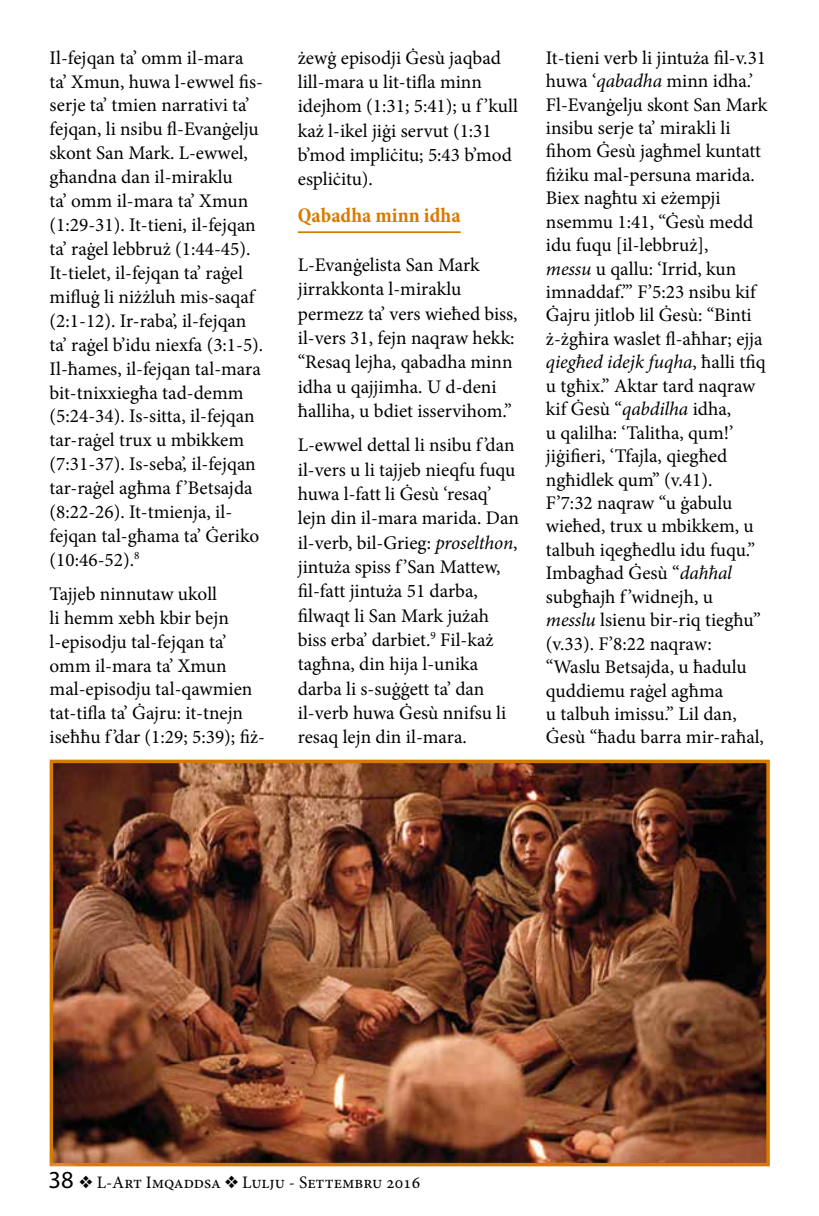
<style>
.page{position:relative;width:819px;height:1216px;background:#fff}
.page>*{position:absolute;margin:0;border:0;box-sizing:border-box;transform-origin:0 0}
.t1{font:700 condensed 21px "Minion Pro";color:#d67a00}
.t2{font:19.25px/23.4px "Minion Pro";color:#000}
.t3{font:17.5px "Minion Pro";color:#000}
.s1{font-style:italic}
.s2{font-family:"Myriad Pro";font-size:24.5px}
</style>
<div class="page">
<hr style="left:298px;top:231px;width:162px;height:2px;background:#d67a00">
<img style="left:55px;top:764px;width:709px;height:397px">
<div style="left:50px;top:759px;width:719px;height:407px;border:4px solid #d67a00"></div>
<svg style="left:49px;top:1158px;width:383px;height:9px;background:#9c6127"></svg>
<p class="t2" style="left:50px;top:46px;width:215px;line-height:24px">Il-fejqan ta’ omm il-mara ta’ Xmun, huwa l-ewwel fis&shy;serje ta’ tmien narrativi ta’ fejqan, li nsibu fl-Evanġelju skont San Mark. L-ewwel, għandna dan il-miraklu<br>ta’ omm il-mara ta’ Xmun (1:29-31). It-tieni, il-fejqan ta’ raġel lebbruż (1:44-45).<br>It-tielet, il-fejqan ta’ raġel mifluġ li niżżluh mis-saqaf (2:1-12). Ir-raba’, il-fejqan ta’ raġel b’idu niexfa (3:1-5).<br>Il-ħames, il-fejqan tal-mara bit-tnixxiegħa tad-demm (5:24-34). Is-sitta, il-fejqan tar-raġel trux u mbikkem (7:31-37). Is-seba’, il-fejqan tar-raġel agħma f ’Betsajda (8:22-26). It-tmienja, il&shy;fejqan tal-għama ta’ Ġeriko (10:46-52).<sup>8</sup></p>
<p class="t2" style="left:50px;top:581px;width:217px;line-height:24px">Tajjeb ninnutaw ukoll<br>li hemm xebh kbir bejn l-episodju tal-fejqan ta’ omm il-mara ta’ Xmun mal-episodju tal-qawmien tat-tifla ta’ Ġajru: it-tnejn iseħħu f ’dar (1:29; 5:39); fiż-</p>
<p class="t2" style="left:298px;top:45px;width:222px;line-height:24.3px">żewġ episodji Ġesù jaqbad lill-mara u lit-tifla minn idejhom (1:31; 5:41); u f ’kull każ l-ikel jiġi servut (1:31 b’mod impliċitu; 5:43 b’mod espliċitu).</p>
<p class="t1" style="left:298px;top:200px;width:164px">Qabadha minn idha</p>
<p class="t2" style="left:298px;top:252px;width:221px;line-height:24.3px">L-Evanġelista San Mark jirrakkonta l-miraklu permezz ta’ vers wieħed biss, il-vers 31, fejn naqraw hekk: “Resaq lejha, qabadha minn idha u qajjimha. U d-deni ħalliha, u bdiet isservihom.”</p>
<p class="t2" style="left:298px;top:433px;width:222px;line-height:24.3px">L-ewwel dettal li nsibu f ’dan il-vers u li tajjeb nieqfu fuqu huwa l-fatt li Ġesù ‘resaq’ lejn din il-mara marida. Dan il-verb, bil-Grieg: <span class="s1">proselthon</span>, jintuża spiss f ’San Mattew, fil-fatt jintuża 51 darba, filwaqt li San Mark jużah biss erba’ darbiet.<sup>9</sup> Fil-każ tagħna, din hija l-unika darba li s-suġġett ta’ dan il-verb huwa Ġesù nnifsu li resaq lejn din il-mara.</p>
<p class="t2" style="left:546px;top:46px;width:223px">It-tieni verb li jintuża fil-v.31 huwa ‘<span class="s1">qabadha</span> minn idha.’<br>Fl-Evanġelju skont San Mark insibu serje ta’ mirakli li fihom Ġesù jagħmel kuntatt fiżiku mal-persuna marida.<br>Biex nagħtu xi eżempji nsemmu 1:41, “Ġesù medd idu fuqu [il-lebbruż],<br><span class="s1">messu</span> u qallu: ‘Irrid, kun imnaddaf.’” F’5:23 nsibu kif<br>Ġajru jitlob lil Ġesù: “Binti ż-żgħira waslet fl-aħhar; ejja <span class="s1">qiegħed idejk fuqha</span>, ħalli tfiq u tgħix.” Aktar tard naqraw kif Ġesù “<span class="s1">qabdilha</span> idha,<br>u qalilha: ‘Talitha, qum!’ jiġifieri, ‘Tfajla, qiegħed ngħidlek qum” (v.41).<br>F’7:32 naqraw “u ġabulu wieħed, trux u mbikkem, u talbuh iqegħedlu idu fuqu.”<br>Imbagħad Ġesù “<span class="s1">daħħal </span>subgħajh f ’widnejh, u <span class="s1">messlu</span> lsienu bir-riq tiegħu” (v.33). F’8:22 naqraw: “Waslu Betsajda, u ħadulu quddiemu raġel agħma<br>u talbuh imissu.” Lil dan,<br>Ġesù “ħadu barra mir-raħal,</p>
<p class="t3" style="left:48px;top:1170px;width:373px"><span class="s2">38</span> ❖ L-Art Imqaddsa ❖ Lulju - Settembru 2016</p>
</div>
